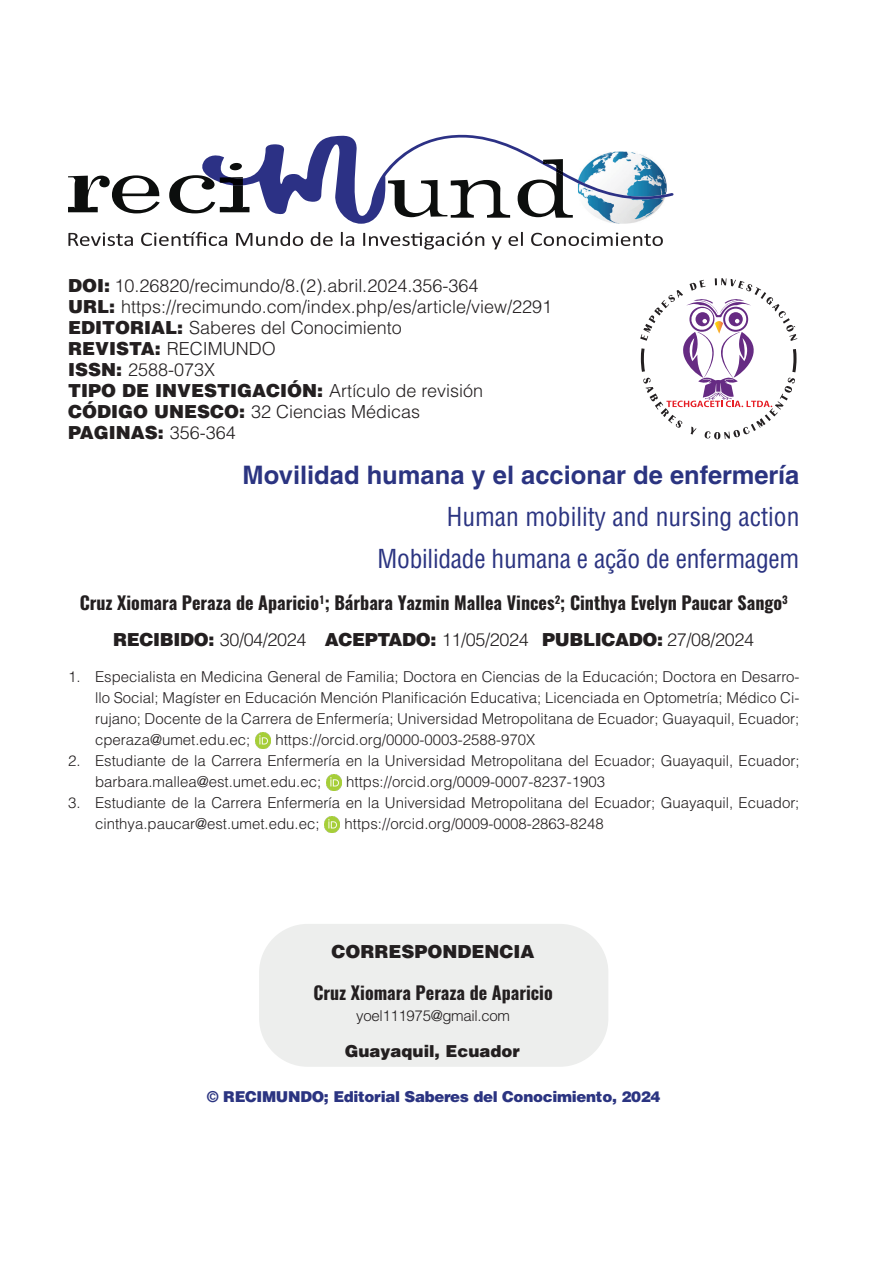
<style>
.page{position:relative;width:893px;height:1263px;background:#fff}
.page>*{position:absolute;margin:0;border:0;box-sizing:border-box;transform-origin:0 0}
.t1{font:condensed 25.5px "Helvetica LT Std";letter-spacing:-.01em;color:#2b3481}
.t2{font:700 25.5px "Helvetica LT Std";color:#2b3481}
.t3{font:300 18px "Helvetica LT Std";color:#231f20}
.t4{font:700 18px "Oswald";color:#231f20}
.t5{font:900 18px "Helvetica LT Std";color:#231f20}
.t6{font:300 18px "Helvetica LT Std";letter-spacing:-.02em;color:#231f20}
.t7{font:900 16.5px "Helvetica LT Std";color:#231f20}
.t8{font:300 15px/21px "Helvetica LT Std";color:#231f20}
.t9{font:900 15px "Helvetica LT Std";letter-spacing:-.02em;color:#2b3481}
.t10{font:300 15px "Helvetica LT Std";letter-spacing:-.02em;color:#231f20}
.s1{font-weight:900}
.s2{font-weight:300}
</style>
<div class="page">
<svg style="left:68px;top:175px;width:92px;height:38px"></svg>
<svg style="left:169px;top:134px;width:505px;height:90px"></svg>
<svg style="left:68px;top:233px;width:65px;height:13px"></svg>
<svg style="left:141px;top:232px;width:86px;height:14px"></svg>
<svg style="left:236px;top:232px;width:67px;height:14px"></svg>
<svg style="left:311px;top:232px;width:22px;height:14px"></svg>
<svg style="left:341px;top:232px;width:13px;height:14px"></svg>
<svg style="left:363px;top:232px;width:121px;height:17px"></svg>
<svg style="left:492px;top:236px;width:10px;height:13px"></svg>
<svg style="left:508px;top:232px;width:15px;height:14px"></svg>
<svg style="left:531px;top:233px;width:132px;height:13px"></svg>
<img style="left:255px;top:733px;width:16px;height:15px">
<img style="left:326px;top:775px;width:16px;height:15px">
<img style="left:324px;top:817px;width:16px;height:15px">
<div style="left:259px;top:924px;width:349px;height:143px;background:#edeeed;border-radius:49px"></div>
<svg style="left:640px;top:278px;width:157px;height:161px"></svg>
<p class="t3" style="left:68px;top:274px;width:412px"><span class="s1">DOI:</span> 10.26820/recimundo/8.(2).abril.2024.356-364</p>
<p class="t3" style="left:68px;top:295px;width:486px"><span class="s1">URL:</span> https://recimundo.com/index.php/es/article/view/2291</p>
<p class="t3" style="left:68px;top:316px;width:335px"><span class="s1">EDITORIAL:</span> Saberes del Conocimiento</p>
<p class="t3" style="left:68px;top:337px;width:209px"><span class="s1">REVISTA:</span> RECIMUNDO</p>
<p class="t3" style="left:68px;top:358px;width:149px"><span class="s1">ISSN:</span> 2588-073X</p>
<p class="t5" style="left:68px;top:378px;width:416px">TIPO DE INVESTIGACIÓN: <span class="s2">Artículo de revisión</span></p>
<p class="t3" style="left:68px;top:400px;width:354px"><span class="s1">CÓDIGO UNESCO:</span> 32 Ciencias Médicas</p>
<p class="t5" style="left:68px;top:420px;width:169px">PAGINAS: <span class="s2">356-364</span></p>
<p class="t2" style="left:243px;top:459px;width:558px">Movilidad humana y el accionar de enfermería</p>
<p class="t1" style="left:447px;top:500px;width:354px">Human mobility and nursing action</p>
<p class="t1" style="left:378px;top:542px;width:423px">Mobilidade humana e ação de enfermagem</p>
<p class="t4" style="left:80px;top:593px;width:709px">Cruz Xiomara Peraza de Aparicio<sup>1</sup>; Bárbara Yazmin Mallea Vinces<sup>2</sup>; Cinthya Evelyn Paucar Sango<sup>3</sup></p>
<p class="t6" style="left:113px;top:628px;width:642px"><span class="s1">RECIBIDO:</span> 30/04/2024 <span class="s1">ACEPTADO:</span> 11/05/2024 <span class="s1">PUBLICADO:</span> 27/08/2024</p>
<p class="t8" style="left:95px;top:666px;width:706px;text-align:justify;text-indent:-27px">1. Especialista en Medicina General de Familia; Doctora en Ciencias de la Educación; Doctora en Desarro&shy;llo Social; Magíster en Educación Mención Planificación Educativa; Licenciada en Optometría; Médico Ci&shy;rujano; Docente de la Carrera de Enfermería; Universidad Metropolitana de Ecuador; Guayaquil, Ecuador; cperaza@umet.edu.ec;</p>
<p class="t8" style="left:275px;top:729px;width:261px">https://orcid.org/0000-0003-2588-970X</p>
<p class="t8" style="left:95px;top:750px;width:706px;text-indent:-27px">2. Estudiante de la Carrera Enfermería en la Universidad Metropolitana del Ecuador; Guayaquil, Ecuador; barbara.mallea@est.umet.edu.ec;</p>
<p class="t8" style="left:346px;top:771px;width:261px">https://orcid.org/0009-0007-8237-1903</p>
<p class="t8" style="left:95px;top:792px;width:706px;text-indent:-27px">3. Estudiante de la Carrera Enfermería en la Universidad Metropolitana del Ecuador; Guayaquil, Ecuador; cinthya.paucar@est.umet.edu.ec;</p>
<p class="t8" style="left:345px;top:813px;width:261px">https://orcid.org/0009-0008-2863-8248</p>
<p class="t5" style="left:332px;top:940px;width:204px">CORRESPONDENCIA</p>
<p class="t4" style="left:313px;top:984px;width:241px">Cruz Xiomara Peraza de Aparicio</p>
<p class="t10" style="left:356px;top:1007px;width:155px">yoel111975@gmail.com</p>
<p class="t7" style="left:345px;top:1040px;width:177px">Guayaquil, Ecuador</p>
<p class="t9" style="left:207px;top:1086px;width:455px">© RECIMUNDO; Editorial Saberes del Conocimiento, 2024</p>
</div>
